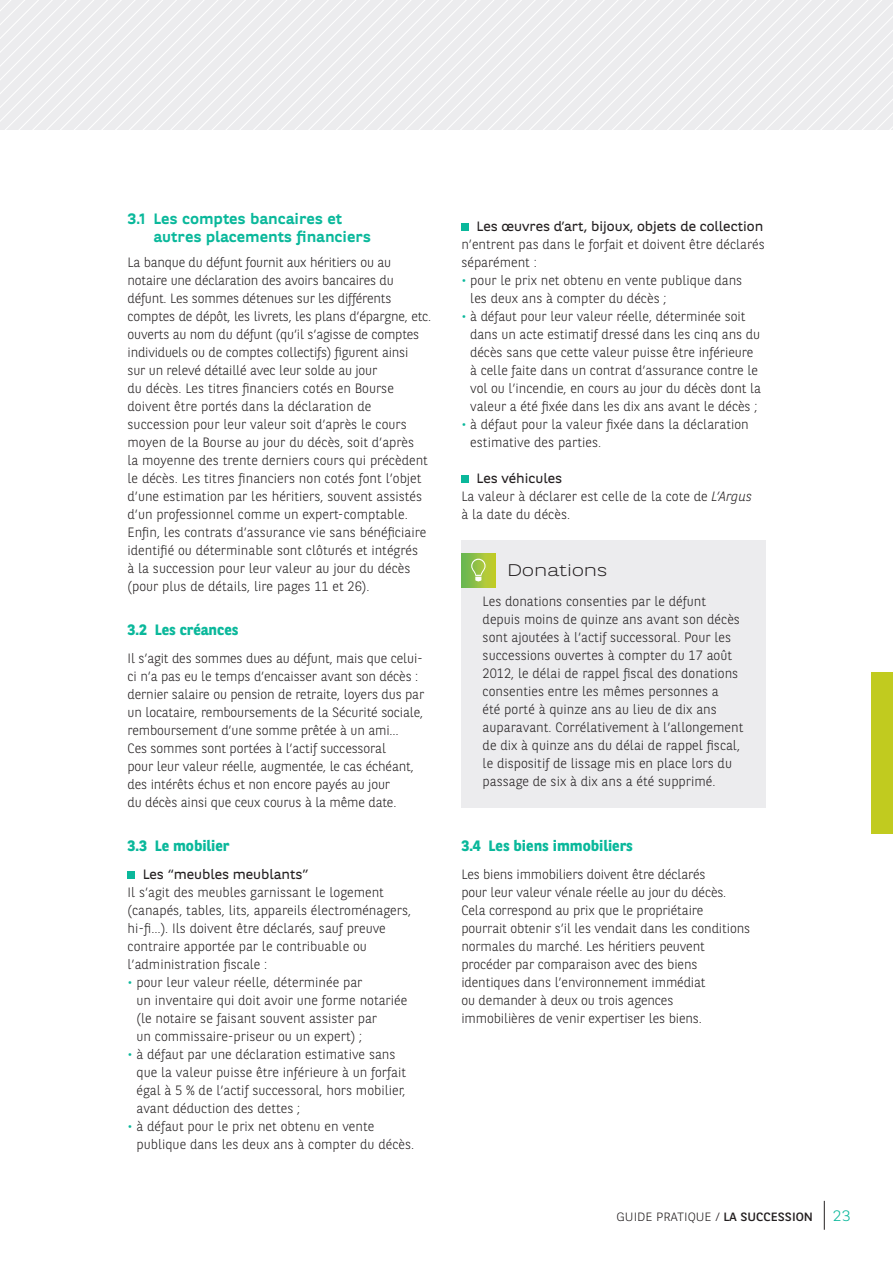
<style>
.page{position:relative;width:893px;height:1263px;background:#fff}
.page>*{position:absolute;margin:0;border:0;box-sizing:border-box;transform-origin:0 0}
.Titre_à_savoir{font:300 16.8px "BNPP Expanded Sans";letter-spacing:-.03em;color:#231f20;scale:1.11 1}
.Sous-titres{font:700 15px/18px "BNPP Expanded Sans";color:#0ab89b;scale:.85 1}
.Sous-titres-2{font:700 15px "BNPP Sans";color:#0ab89b}
.t1{font:300 15px "BNPP Sans";color:#0ab89b;scale:1.1 1}
.Body{font:300 13.5px/18px "BNPP Sans";letter-spacing:-.005em;color:#231f20}
.Body_à_savoir{font:300 13.5px/18px "BNPP Sans";color:#231f20}
.Body-2{font:13.5px "BNPP Expanded Sans";color:#231f20;scale:.85 1}
.t2{font:300 12px "BNPP Sans";color:#231f20;scale:1.1 1}
.s1{color:#0ab89b}
.s2{font-style:italic}
.s3{font-weight:400}
</style>
<div class="page">
<svg style="left:0;top:0;width:893px;height:130px"></svg>
<div style="left:872px;top:672px;width:21px;height:161px;background:#c1cb1f"></div>
<svg style="left:824px;top:1201px;width:1px;height:29px"></svg>
<div style="left:128px;top:871px;width:7px;height:8px;background:#0ab89b"></div>
<div style="left:461px;top:223px;width:8px;height:8px;background:#0ab89b"></div>
<div style="left:461px;top:475px;width:8px;height:8px;background:#0ab89b"></div>
<div style="left:461px;top:540px;width:304px;height:268px;background:#ececee"></div>
<div style="left:461px;top:553px;width:34px;height:34px;background:linear-gradient(to right,#65b658,#c6ce2f)"></div>
<svg style="left:471px;top:559px;width:15px;height:22px"></svg>
<p class="Sous-titres" style="left:153px;top:209px;width:258px;text-indent:-26px">3.1 Les comptes bancaires et autres placements financiers</p>
<p class="Body" style="left:128px;top:252px;width:305px">La banque du défunt fournit aux héritiers ou au notaire une déclaration des avoirs bancaires du défunt. Les sommes détenues sur les différents comptes de dépôt, les livrets, les plans d’épargne, etc. ouverts au nom du défunt (qu’il s’agisse de comptes individuels ou de comptes collectifs) figurent ainsi<br>sur un relevé détaillé avec leur solde au jour<br>du décès. Les titres financiers cotés en Bourse doivent être portés dans la déclaration de succession pour leur valeur soit d’après le cours moyen de la Bourse au jour du décès, soit d’après<br>la moyenne des trente derniers cours qui précèdent le décès. Les titres financiers non cotés font l’objet d’une estimation par les héritiers, souvent assistés d’un professionnel comme un expert-comptable.</p>
<p class="Body" style="left:128px;top:522px;width:300px">Enfin, les contrats d’assurance vie sans bénéficiaire identifié ou déterminable sont clôturés et intégrés à la succession pour leur valeur au jour du décès (pour plus de détails, lire pages 11 et 26).</p>
<p class="Sous-titres-2" style="left:128px;top:619px;width:113px">3.2 Les créances</p>
<p class="Body" style="left:128px;top:648px;width:298px">Il s’agit des sommes dues au défunt, mais que celui&shy;ci n’a pas eu le temps d’encaisser avant son décès : dernier salaire ou pension de retraite, loyers dus par un locataire, remboursements de la Sécurité sociale, remboursement d’une somme prêtée à un ami…<br>Ces sommes sont portées à l’actif successoral<br>pour leur valeur réelle, augmentée, le cas échéant, des intérêts échus et non encore payés au jour<br>du décès ainsi que ceux courus à la même date.</p>
<p class="Sous-titres-2" style="left:128px;top:835px;width:103px">3.3 Le mobilier</p>
<p class="Body-2" style="left:143px;top:865px;width:197px">Les “meubles meublants”</p>
<p class="Body" style="left:128px;top:882px;width:285px">Il s’agit des meubles garnissant le logement (canapés, tables, lits, appareils électroménagers, hi-fi…). Ils doivent être déclarés, sauf preuve contraire apportée par le contribuable ou l’administration fiscale :</p>
<p class="Body" style="left:136px;top:972px;width:272px;text-indent:-9px"><span class="s1">•</span> pour leur valeur réelle, déterminée par<br>un inventaire qui doit avoir une forme notariée (le notaire se faisant souvent assister par<br>un commissaire-priseur ou un expert) ;</p>
<p class="Body" style="left:136px;top:1044px;width:271px;text-indent:-9px"><span class="s1">•</span> à défaut par une déclaration estimative sans que la valeur puisse être inférieure à un forfait égal à 5 % de l’actif successoral, hors mobilier, avant déduction des dettes ;</p>
<p class="Body" style="left:136px;top:1116px;width:279px;text-indent:-9px"><span class="s1">•</span> à défaut pour le prix net obtenu en vente publique dans les deux ans à compter du décès.</p>
<p class="Body-2" style="left:476px;top:217px;width:339px">Les œuvres d’art, bijoux, objets de collection</p>
<p class="Body" style="left:461px;top:234px;width:305px">n’entrent pas dans le forfait et doivent être déclarés séparément :</p>
<p class="Body" style="left:470px;top:270px;width:274px;text-indent:-9px"><span class="s1">•</span> pour le prix net obtenu en vente publique dans les deux ans à compter du décès ;</p>
<p class="Body" style="left:470px;top:306px;width:292px;text-indent:-9px"><span class="s1">•</span> à défaut pour leur valeur réelle, déterminée soit dans un acte estimatif dressé dans les cinq ans du décès sans que cette valeur puisse être inférieure à celle faite dans un contrat d’assurance contre le vol ou l’incendie, en cours au jour du décès dont la valeur a été fixée dans les dix ans avant le décès ;</p>
<p class="Body" style="left:470px;top:414px;width:280px;text-indent:-9px"><span class="s1">•</span> à défaut pour la valeur fixée dans la déclaration estimative des parties.</p>
<p class="Body-2" style="left:476px;top:469px;width:102px">Les véhicules</p>
<p class="Body" style="left:461px;top:486px;width:292px">La valeur à déclarer est celle de la cote de <span class="s2">L’Argus </span>à la date du décès.</p>
<p class="Titre_à_savoir" style="left:507px;top:558px;width:92px">Donations</p>
<p class="Body_à_savoir" style="left:483px;top:592px;width:262px">Les donations consenties par le défunt depuis moins de quinze ans avant son décès sont ajoutées à l’actif successoral. Pour les successions ouvertes à compter du 17 août 2012, le délai de rappel fiscal des donations consenties entre les mêmes personnes a<br>été porté à quinze ans au lieu de dix ans auparavant. Corrélativement à l’allongement de dix à quinze ans du délai de rappel fiscal, le dispositif de lissage mis en place lors du passage de six à dix ans a été supprimé.</p>
<p class="Sous-titres-2" style="left:461px;top:835px;width:173px">3.4 Les biens immobiliers</p>
<p class="Body" style="left:461px;top:864px;width:290px">Les biens immobiliers doivent être déclarés<br>pour leur valeur vénale réelle au jour du décès.<br>Cela correspond au prix que le propriétaire pourrait obtenir s’il les vendait dans les conditions normales du marché. Les héritiers peuvent procéder par comparaison avec des biens identiques dans l’environnement immédiat<br>ou demander à deux ou trois agences immobilières de venir expertiser les biens.</p>
<p class="t2" style="left:616px;top:1208px;width:180px">GUIDE PRATIQUE / <span class="s3">LA SUCCESSION</span></p>
<p class="t1" style="left:833px;top:1205px;width:17px">23</p>
</div>
